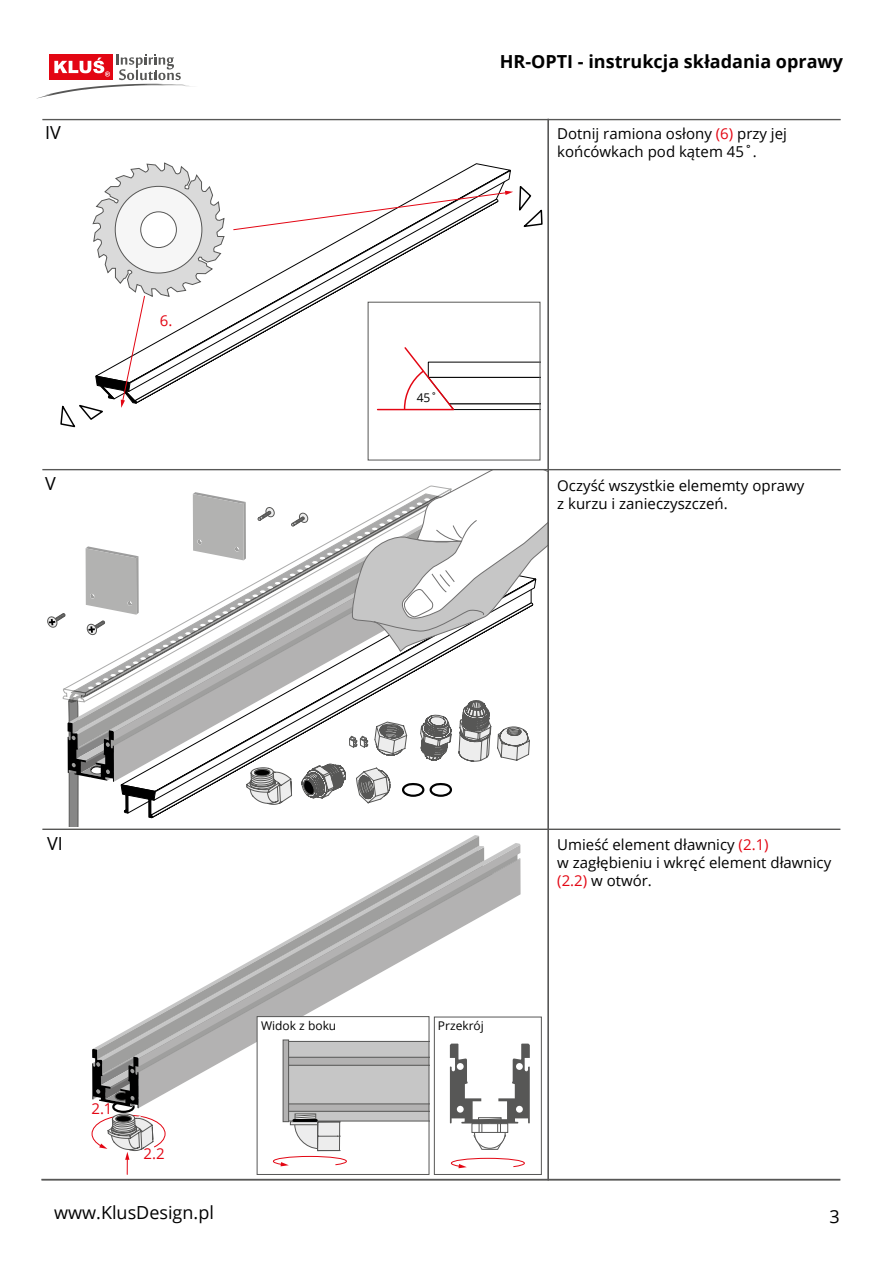
<style>
.page{position:relative;width:893px;height:1263px;background:#fff}
.page>*{position:absolute;margin:0;border:0;box-sizing:border-box;transform-origin:0 0}
.t1{font:700 18px "Open Sans";color:#000}
.t2{font:18px "Open Sans";color:#000}
.t3{font:15px/18px "Open Sans";color:#000}
.t4{font:15px "Open Sans";color:#e30613}
.t5{font:12px "Open Sans";color:#000}
.s1{color:#e30613}
</style>
<div class="page">
<svg style="left:36px;top:54px;width:155px;height:45px"></svg>
<svg style="left:47px;top:471px;width:501px;height:355px"></svg>
<svg style="left:225px;top:169px;width:286px;height:224px"></svg>
<svg style="left:166px;top:859px;width:355px;height:249px"></svg>
<svg style="left:138px;top:845px;width:382px;height:222px"></svg>
<svg style="left:91px;top:1049px;width:75px;height:125px"></svg>
<div style="left:434px;top:1017px;width:107px;height:157px;background:#fff"></div>
<svg style="left:451px;top:1157px;width:74px;height:11px"></svg>
<svg style="left:450px;top:1043px;width:80px;height:107px"></svg>
<div style="left:434px;top:1017px;width:108px;height:158px;border:1px solid #575756"></div>
<div style="left:257px;top:1016px;width:172px;height:158px;background:#fff"></div>
<div style="left:283px;top:1039px;width:6px;height:83px;border:1px solid #575756"></div>
<svg style="left:273px;top:1041px;width:154px;height:125px"></svg>
<div style="left:290px;top:1121px;width:28px;height:4px;border:1px solid #575756"></div>
<hr style="left:294px;top:1119px;width:22px;height:3px;background:#000">
<div style="left:257px;top:1016px;width:172px;height:159px;border:1px solid #575756"></div>
<svg style="left:60px;top:162px;width:165px;height:266px"></svg>
<svg style="left:233px;top:185px;width:310px;height:45px"></svg>
<div style="left:368px;top:302px;width:172px;height:158px;background:#fff"></div>
<svg style="left:377px;top:347px;width:161px;height:64px"></svg>
<div style="left:43px;top:119px;width:797px;height:1px;border:1px solid #575756"></div>
<div style="left:43px;top:829px;width:797px;height:1px;border:1px solid #575756"></div>
<div style="left:42px;top:1179px;width:798px;height:1px;border:1px solid #575756"></div>
<div style="left:548px;top:119px;width:1px;height:1061px;border:1px solid #575756"></div>
<div style="left:43px;top:469px;width:797px;height:1px;border:1px solid #575756"></div>
<div style="left:45px;top:476px;width:29px;height:28px;background:#fff"></div>
<p class="t2" style="left:45px;top:121px;width:17px">IV</p>
<p class="t2" style="left:45px;top:471px;width:12px">V</p>
<p class="t4" style="left:160px;top:310px;width:14px">6.</p>
<p class="t1" style="left:500px;top:49px;width:345px">HR-OPTI - instrukcja składania oprawy</p>
<p class="t3" style="left:557px;top:124px;width:231px">Dotnij ramiona osłony <span class="s1">(6)</span> przy jej końcówkach pod kątem 45˚.</p>
<p class="t5" style="left:417px;top:389px;width:22px">45˚</p>
<p class="t3" style="left:557px;top:476px;width:249px">Oczyść wszystkie elememty oprawy z kurzu i zanieczyszczeń.</p>
<p class="t2" style="left:47px;top:831px;width:17px">VI</p>
<p class="t4" style="left:91px;top:1099px;width:23px">2.1</p>
<p class="t4" style="left:143px;top:1143px;width:23px">2.2</p>
<p class="t5" style="left:261px;top:1017px;width:77px">Widok z boku</p>
<p class="t5" style="left:438px;top:1017px;width:47px">Przekrój</p>
<p class="t3" style="left:557px;top:835px;width:276px">Umieść element dławnicy <span class="s1">(2.1)<br></span>w zagłębieniu i wkręć element dławnicy <span class="s1">(2.2)</span> w otwór.</p>
<p class="t2" style="left:54px;top:1200px;width:161px">www.KlusDesign.pl</p>
<p class="t2" style="left:829px;top:1204px;width:12px">3</p>
</div>
